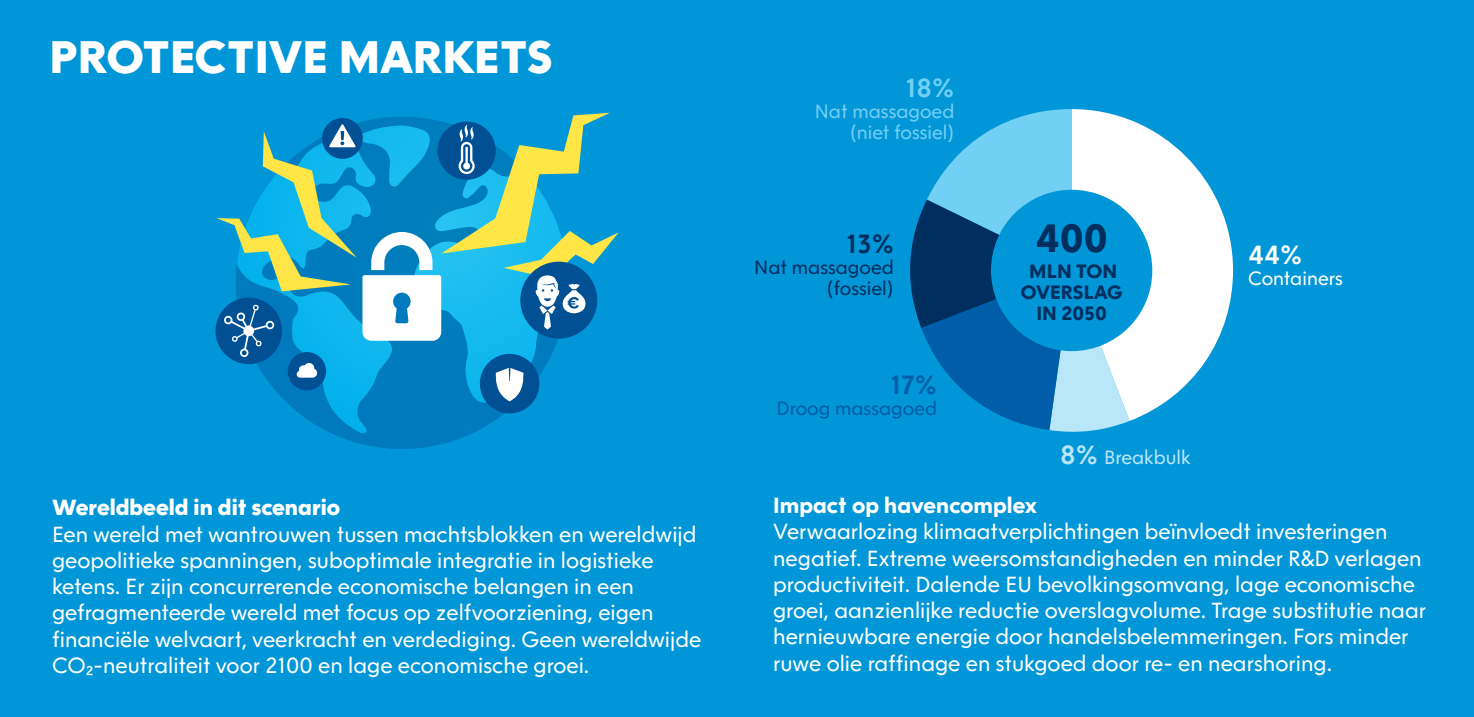
<style>
.page{position:relative;width:1474px;height:717px;background:#fff}
.page>*{position:absolute;margin:0;border:0;box-sizing:border-box;transform-origin:0 0}
.t1{font:800 45.5px "NLRTM";color:#fff}
.t2{font:700 39.38px "NLRTM";color:#002e5e}
.t3{font:600 26.25px "NLRTM";color:#72d0f4}
.t4{font:600 26.25px "NLRTM";color:#005da8}
.t5{font:600 26.25px "NLRTM";color:#002e5e}
.t6{font:600 26.25px "NLRTM";color:#fff}
.t7{font:21.88px/26.2px "NLRTM";color:#fff}
.t8{font:800 21.88px "NLRTM";color:#fff}
.t9{font:700 21.88px "NLRTM";color:#fff}
.t10{font:19.25px/21px "NLRTM";color:#72d0f4;text-align:right}
.t11{font:19.25px/21px "NLRTM";color:#002e5e;text-align:right}
.t12{font:700 19.25px/21px "NLRTM";color:#002e5e;text-align:center}
.t13{font:19.25px "NLRTM";color:#005da8}
.t14{font:19.25px "NLRTM";color:#bae6f9}
.t15{font:19.25px "NLRTM";color:#fff}
.s1{font-weight:600;font-size:26.25px}
</style>
<div class="page">
<div style="left:0;top:0;width:1473px;height:716px;background:#0096d7"></div>
<div style="left:236px;top:117px;width:332px;height:332px;background:#007abe;border-radius:166px"></div>
<svg style="left:294px;top:404px;width:73px;height:29px"></svg>
<div style="left:480px;top:354px;width:59px;height:59px;background:#005093;border-radius:50%"></div>
<svg style="left:910px;top:109px;width:219px;height:323px"></svg>
<svg style="left:1071px;top:109px;width:161px;height:312px;fill:#fff"></svg>
<div style="left:991px;top:190px;width:161px;height:161px;background:#0096d7;border-radius:50%"></div>
<svg style="left:216px;top:113px;width:402px;height:291px"></svg>
<h1 class="t1" style="left:50px;top:28px;width:504px">PROTECTIVE MARKETS</h1>
<p class="t8" style="left:52px;top:494px;width:290px">Wereldbeeld in dit scenario</p>
<p class="t7" style="left:52px;top:520px;width:650px">Een wereld met wantrouwen tussen machtsblokken en wereldwijd geopolitieke spanningen, suboptimale integratie in logistieke ketens. Er zijn concurrerende economische belangen in een gefragmenteerde wereld met focus op zelfvoorziening, eigen financiële welvaart, veerkracht en verdediging. Geen wereldwijde CO₂-neutraliteit voor 2100 en lage economische groei.</p>
<p class="t3" style="left:906px;top:72px;width:50px">18%</p>
<p class="t10" style="left:814px;top:101px;width:141px">Nat massagoed (niet fossiel)</p>
<p class="t5" style="left:846px;top:228px;width:49px">13%</p>
<p class="t11" style="left:754px;top:257px;width:141px">Nat massagoed (fossiel)</p>
<p class="t4" style="left:890px;top:368px;width:48px">17%</p>
<p class="t13" style="left:776px;top:396px;width:162px">Droog massagoed</p>
<h2 class="t2" style="left:1035px;top:214px;width:74px">400</h2>
<p class="t12" style="left:1020px;top:260px;width:103px">MLN TON<br>OVERSLAG<br>IN 2050</p>
<p class="t14" style="left:1060px;top:446px;width:132px"><span class="s1">8%</span> Breakbulk</p>
<p class="t6" style="left:1248px;top:238px;width:56px">44%</p>
<p class="t15" style="left:1248px;top:266px;width:96px">Containers</p>
<p class="t9" style="left:773px;top:492px;width:265px">Impact op havencomplex</p>
<p class="t7" style="left:773px;top:518px;width:654px">Verwaarlozing klimaatverplichtingen beïnvloedt investeringen negatief. Extreme weersomstandigheden en minder R&amp;D verlagen productiviteit. Dalende EU bevolkingsomvang, lage economische groei, aanzienlijke reductie overslagvolume. Trage substitutie naar hernieuwbare energie door handelsbelemmeringen. Fors minder ruwe olie raffinage en stukgoed door re- en nearshoring.</p>
</div>
